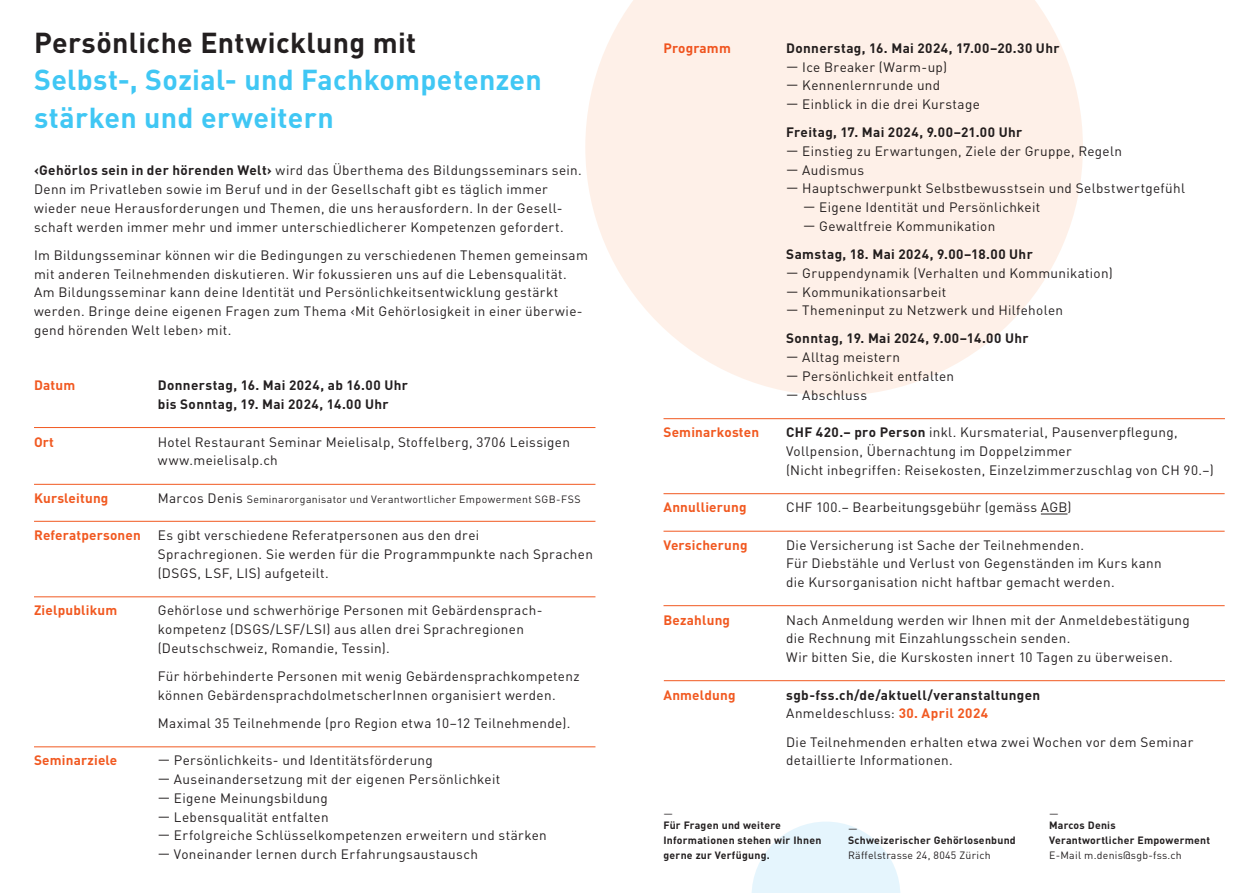
<style>
.page{position:relative;width:1259px;height:893px;background:#fff}
.page>*{position:absolute;margin:0;border:0;box-sizing:border-box;transform-origin:0 0}
.Headline_blue{font:700 28.5px/37.5px "DINOT";letter-spacing:.01em;color:#40c7f4}
.t1{font:13.5px/18.8px "DINOT";letter-spacing:.025em;color:#231f20}
.t2{font:700 13.5px/18.8px "DINOT";letter-spacing:.03em;color:#231f20}
.t3{font:700 13.5px "DINOT";letter-spacing:.015em;color:#f15921}
.t4{font:700 10.5px/15px "DINOT";letter-spacing:.025em;color:#231f20}
.t5{font:10.5px "DINOT";letter-spacing:.035em;color:#231f20}
.s1{color:#231f20}
.s2{font-weight:700}
.s3{font-size:13.5px}
.s4{font-weight:400}
.s5{color:#f15921}
</style>
<div class="page">
<svg style="left:585px;top:0;width:498px;height:396px;fill:#fef0e8"></svg>
<svg style="left:752px;top:822px;width:148px;height:71px"></svg>
<hr style="left:34px;top:427px;width:561px;height:1px;background:#f15921">
<hr style="left:34px;top:747px;width:561px;height:1px;background:#f15921">
<hr style="left:34px;top:597px;width:561px;height:1px;background:#f15921">
<hr style="left:34px;top:521px;width:561px;height:1px;background:#f15921">
<hr style="left:34px;top:484px;width:561px;height:1px;background:#f15921">
<svg style="left:1041px;top:514px;width:26px;height:1px"></svg>
<hr style="left:663px;top:418px;width:562px;height:1px;background:#f15921">
<hr style="left:663px;top:493px;width:561px;height:1px;background:#f15921">
<hr style="left:663px;top:531px;width:561px;height:1px;background:#f15921">
<hr style="left:663px;top:605px;width:561px;height:1px;background:#f15921">
<hr style="left:664px;top:680px;width:561px;height:1px;background:#f15921">
<p class="Headline_blue" style="left:34px;top:23px;width:509px"><span class="s1">Persönliche Entwicklung mit<br></span>Selbst-, Sozial- und Fachkompetenzen stärken und erweitern</p>
<p class="t1" style="left:34px;top:161px;width:549px"><span class="s2">‹Gehörlos sein in der hörenden Welt›</span> wird das Überthema des Bildungsseminars sein.<br>Denn im Privatleben sowie im Beruf und in der Gesellschaft gibt es täglich immer wieder neue Herausforderungen und Themen, die uns herausfordern. In der Gesell&shy;schaft werden immer mehr und immer unterschiedlicherer Kompetenzen gefordert.</p>
<p class="t1" style="left:34px;top:245px;width:555px">Im Bildungsseminar können wir die Bedingungen zu verschiedenen Themen gemeinsam mit anderen Teilnehmenden diskutieren. Wir fokussieren uns auf die Lebensqualität.<br>Am Bildungsseminar kann deine Identität und Persönlichkeitsentwicklung gestärkt werden. Bringe deine eigenen Fragen zum Thema ‹Mit Gehörlosigkeit in einer überwie&shy;gend hörenden Welt leben› mit.</p>
<p class="t3" style="left:34px;top:376px;width:43px">Datum</p>
<p class="t3" style="left:34px;top:432px;width:21px">Ort</p>
<p class="t3" style="left:34px;top:489px;width:76px">Kursleitung</p>
<p class="t3" style="left:34px;top:526px;width:108px">Referatpersonen</p>
<p class="t3" style="left:34px;top:601px;width:85px">Zielpublikum</p>
<p class="t3" style="left:34px;top:751px;width:85px">Seminarziele</p>
<p class="t2" style="left:158px;top:375px;width:252px">Donnerstag, 16. Mai 2024, ab 16.00 Uhr bis Sonntag, 19. Mai 2024, 14.00 Uhr</p>
<p class="t1" style="left:158px;top:432px;width:414px">Hotel Restaurant Seminar Meielisalp, Stoffelberg, 3706 Leissigen www.meielisalp.ch</p>
<p class="t5" style="left:158px;top:492px;width:424px"><span class="s3">Marcos Denis</span> Seminarorganisator und Verantwortlicher Empowerment SGB-FSS</p>
<p class="t1" style="left:158px;top:525px;width:437px">Es gibt verschiedene Referatpersonen aus den drei<br>Sprachregionen. Sie werden für die Programmpunkte nach Sprachen (DSGS, LSF, LIS) aufgeteilt.</p>
<p class="t1" style="left:158px;top:600px;width:386px">Gehörlose und schwerhörige Personen mit Gebärdensprach&shy;kompetenz (DSGS/LSF/LSI) aus allen drei Sprachregionen (Deutschschweiz, Romandie, Tessin).</p>
<p class="t1" style="left:158px;top:666px;width:423px">Für hörbehinderte Personen mit wenig Gebärdensprachkompetenz können GebärdensprachdolmetscherInnen organisiert werden.</p>
<p class="t1" style="left:158px;top:713px;width:414px">Maximal 35 Teilnehmende (pro Region etwa 10–12 Teilnehmende).</p>
<p class="t1" style="left:158px;top:750px;width:276px">— Persönlichkeits- und Identitätsförderung</p>
<p class="t1" style="left:158px;top:769px;width:344px">— Auseinandersetzung mit der eigenen Persönlichkeit</p>
<p class="t1" style="left:158px;top:788px;width:172px">— Eigene Meinungsbildung</p>
<p class="t1" style="left:158px;top:807px;width:172px">— Lebensqualität entfalten</p>
<p class="t1" style="left:158px;top:825px;width:390px">— Erfolgreiche Schlüsselkompetenzen erweitern und stärken</p>
<p class="t1" style="left:158px;top:844px;width:322px">— Voneinander lernen durch Erfahrungsaustausch</p>
<p class="t3" style="left:663px;top:39px;width:69px">Programm</p>
<p class="t3" style="left:663px;top:423px;width:97px">Seminarkosten</p>
<p class="t3" style="left:663px;top:498px;width:85px">Annullierung</p>
<p class="t3" style="left:663px;top:536px;width:86px">Versicherung</p>
<p class="t3" style="left:663px;top:611px;width:68px">Bezahlung</p>
<p class="t3" style="left:663px;top:686px;width:74px">Anmeldung</p>
<p class="t2" style="left:786px;top:38px;width:275px">Donnerstag, 16. Mai 2024, 17.00–20.30 Uhr</p>
<p class="t1" style="left:786px;top:57px;width:162px">— Ice Breaker (Warm-up)</p>
<p class="t1" style="left:786px;top:75px;width:156px">— Kennenlernrunde und</p>
<p class="t1" style="left:786px;top:94px;width:195px">— Einblick in die drei Kurstage</p>
<p class="t2" style="left:786px;top:122px;width:238px">Freitag, 17. Mai 2024, 9.00–21.00 Uhr</p>
<p class="t1" style="left:786px;top:141px;width:337px">— Einstieg zu Erwartungen, Ziele der Gruppe, Regeln</p>
<p class="t1" style="left:786px;top:160px;width:80px">— Audismus</p>
<p class="t1" style="left:786px;top:179px;width:400px">— Hauptschwerpunkt Selbstbewusstsein und Selbstwertgefühl</p>
<p class="t1" style="left:803px;top:197px;width:239px">— Eigene Identität und Persönlichkeit</p>
<p class="t1" style="left:803px;top:216px;width:194px">— Gewaltfreie Kommunikation</p>
<p class="t2" style="left:786px;top:244px;width:248px">Samstag, 18. Mai 2024, 9.00–18.00 Uhr</p>
<p class="t1" style="left:786px;top:263px;width:328px">— Gruppendynamik (Verhalten und Kommunikation)</p>
<p class="t1" style="left:786px;top:282px;width:162px">— Kommunikationsarbeit</p>
<p class="t1" style="left:786px;top:300px;width:278px">— Themeninput zu Netzwerk und Hilfeholen</p>
<p class="t2" style="left:786px;top:329px;width:244px">Sonntag, 19. Mai 2024, 9.00–14.00 Uhr</p>
<p class="t1" style="left:786px;top:347px;width:115px">— Alltag meistern</p>
<p class="t1" style="left:786px;top:366px;width:169px">— Persönlichkeit entfalten</p>
<p class="t1" style="left:786px;top:385px;width:82px">— Abschluss</p>
<p class="t1" style="left:786px;top:422px;width:429px"><span class="s2">CHF 420.– pro Person</span> inkl. Kursmaterial, Pausenverpflegung,<br>Vollpension, Übernachtung im Doppelzimmer<br>(Nicht inbegriffen: Reisekosten, Einzelzimmerzuschlag von CH 90.–)</p>
<p class="t1" style="left:786px;top:497px;width:287px">CHF 100.– Bearbeitungsgebühr (gemäss AGB)</p>
<p class="t1" style="left:786px;top:535px;width:377px">Die Versicherung ist Sache der Teilnehmenden.<br>Für Diebstähle und Verlust von Gegenständen im Kurs kann die Kursorganisation nicht haftbar gemacht werden.</p>
<p class="t1" style="left:786px;top:610px;width:405px">Nach Anmeldung werden wir Ihnen mit der Anmeldebestätigung die Rechnung mit Einzahlungsschein senden.<br>Wir bitten Sie, die Kurskosten innert 10 Tagen zu überweisen.</p>
<p class="t2" style="left:786px;top:685px;width:256px">sgb-fss.ch/de/aktuell/veranstaltungen<br><span class="s4">Anmeldeschluss:</span> <span class="s5">30. April 2024</span></p>
<p class="t1" style="left:786px;top:732px;width:409px">Die Teilnehmenden erhalten etwa zwei Wochen vor dem Seminar detaillierte Informationen.</p>
<p class="t5" style="left:663px;top:806px;width:11px">—</p>
<p class="t4" style="left:663px;top:817px;width:159px">Für Fragen und weitere<br>Informationen stehen wir Ihnen gerne zur Verfügung.</p>
<p class="t5" style="left:848px;top:821px;width:11px">—</p>
<p class="t4" style="left:848px;top:832px;width:169px">Schweizerischer Gehörlosenbund</p>
<p class="t5" style="left:848px;top:848px;width:144px">Räffelstrasse 24, 8045 Zürich</p>
<p class="t5" style="left:1049px;top:806px;width:11px">—</p>
<p class="t4" style="left:1049px;top:817px;width:162px">Marcos Denis<br>Verantwortlicher Empowerment</p>
<p class="t5" style="left:1049px;top:848px;width:134px">E-Mail m.denis@sgb-fss.ch</p>
</div>
